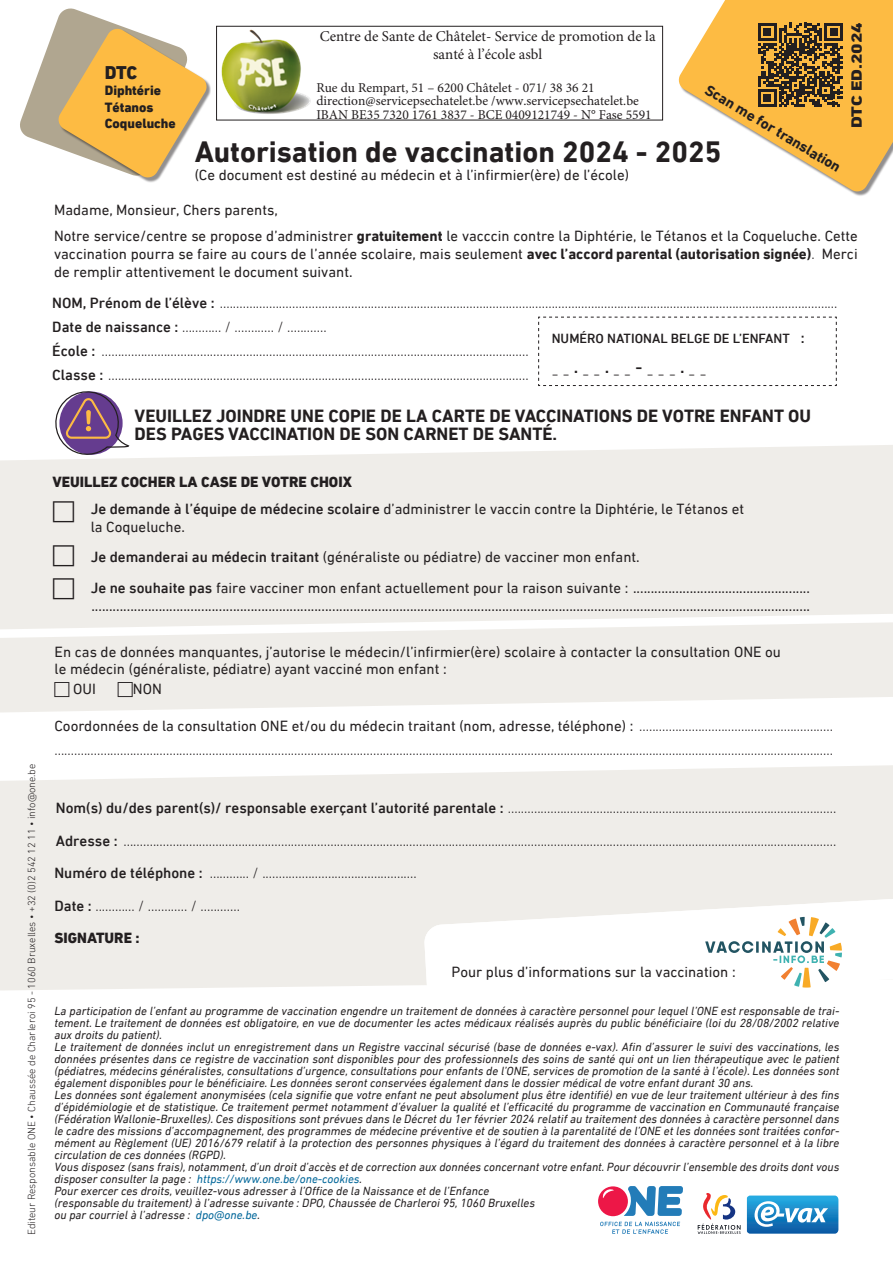
<style>
.page{position:relative;width:893px;height:1263px;background:#fff}
.page>*{position:absolute;margin:0;border:0;box-sizing:border-box;transform-origin:0 0}
.t1{font:700 30px "DIN Next LT Pro";color:#231f20}
.t2{font:800 18.75px "DIN Next LT Pro";color:#231f20}
.t3{font:700 18px/18px "DIN Next LT Pro";color:#231f20}
.t4{font:300 18px "DIN Next LT Pro";color:#231f20}
.t5{font:300 15px/24px "DIN Next LT Pro";color:#231f20}
.t6{font:15px/18px "DIN Next LT Pro";color:#231f20}
.t7{font:15px/18px "Minion Pro";color:#221e1f;text-align:center}
.t8{font:800 15px "DIN Next LT Pro";color:#231f20}
.t9{font:700 15px "DIN Next LT Pro";color:#231f20}
.t10{font:800 15px "DIN Next LT Pro";color:#231f20;scale:1.25 1}
.t11{font:800 13.65px/16.4px "DIN Next LT Pro";color:#231f20}
.t12{font:13.5px/13.5px "Minion Pro";color:#221e1f}
.t13{font:500 13.5px "DIN Next LT Pro";color:#231f20}
.t14{font:italic 12px/12px "DIN Next LT Pro";color:#231f20;text-align:justify}
.t15{font:300 10.5px "DIN Next LT Pro";color:#231f20}
.s1{font-weight:700}
.s2{font-weight:300}
.s3{font-weight:500}
.s4{font-size:15px}
.s5{font-weight:400}
.s6{color:#069}
</style>
<div class="page">
<div style="left:0;top:765px;width:893px;height:226px;background:#efede9"></div>
<svg style="left:0;top:630px;width:893px;height:83px;background:#f0efeb"></svg>
<svg style="left:0;top:445px;width:893px;height:185px;background:#f0eeea"></svg>
<svg style="left:538px;top:316px;width:299px;height:70px"></svg>
<svg style="left:50px;top:391px;width:82px;height:67px"></svg>
<div style="left:59px;top:30px;width:152px;height:152px;background:#231f20;opacity:.5"></div>
<svg style="left:20px;top:8px;width:188px;height:171px"></svg>
<svg style="left:698px;top:1193px;width:43px;height:41px"></svg>
<svg style="left:623px;top:1186px;width:60px;height:30px"></svg>
<svg style="left:600px;top:1222px;width:80px;height:12px"></svg>
<div style="left:598px;top:1186px;width:30px;height:30px;background:#ed1747;border-radius:50%"></div>
<svg style="left:602px;top:1188px;width:12px;height:10px"></svg>
<svg style="left:747px;top:1195px;width:91px;height:38px;background:#499dcf"></svg>
<svg style="left:424px;top:897px;width:469px;height:94px"></svg>
<svg style="left:705px;top:917px;width:137px;height:70px"></svg>
<svg style="left:678px;top:0;width:215px;height:193px"></svg>
<div style="left:216px;top:26px;width:447px;height:94px;border:1px solid #231f20"></div>
<img style="left:222px;top:30px;width:89px;height:84px">
<svg style="left:55px;top:682px;width:15px;height:15px"></svg>
<svg style="left:118px;top:682px;width:15px;height:15px"></svg>
<svg style="left:53px;top:501px;width:21px;height:21px"></svg>
<svg style="left:53px;top:545px;width:21px;height:21px"></svg>
<svg style="left:53px;top:578px;width:21px;height:21px"></svg>
<p class="t15" style="left:26px;top:1235px;width:473px;rotate:-90deg">Editeur Responsable ONE • Chaussée de Charleroi 95 - 1060 Bruxelles • +32 (0)2 542 12 11 • info@one.be</p>
<p class="t2" style="left:105px;top:62px;width:34px">DTC</p>
<p class="t11" style="left:105px;top:83px;width:73px">Diphtérie<br>Tétanos<br>Coqueluche</p>
<p class="t7" style="left:320px;top:27px;width:337px">Centre de Sante de Châtelet- Service de promotion de la santé à l’école asbl</p>
<p class="t12" style="left:316px;top:81px;width:337px">Rue du Rempart, 51 – 6200 Châtelet - 071/ 38 36 21 direction@servicepsechatelet.be /www.servicepsechatelet.be<br>IBAN BE35 7320 1761 3837 - BCE 0409121749 - N° Fase 5591</p>
<p class="t9" style="left:711px;top:81px;width:157px;rotate:31deg">Scan me for translation</p>
<p class="t1" style="left:195px;top:135px;width:528px">Autorisation de vaccination 2024 - 2025</p>
<p class="t6" style="left:195px;top:166px;width:436px">(Ce document est destiné au médecin et à l’infirmier(ère) de l’école)</p>
<p class="t10" style="left:848px;top:128px;width:87px;rotate:-90deg">DTC ED.2024</p>
<p class="t6" style="left:54px;top:196px;width:805px;line-height:26.5px">Madame, Monsieur, Chers parents,<br>Notre service/centre se propose d’administrer <span class="s1">gratuitement</span> le vacccin contre la Diphtérie, le Tétanos et la Coqueluche. Cette</p>
<p class="t6" style="left:54px;top:245px;width:805px">vaccination pourra se faire au cours de l’année scolaire, mais seulement <span class="s1">avec l’accord parental (autorisation signée)</span><span class="s2">.</span> Merci de remplir attentivement le document suivant.</p>
<p class="t5" style="left:52px;top:291px;width:787px"><span class="s3">NOM, Prénom de l’élève :</span> ............................................................................................................................................................................................<br><span class="s3">Date de naissance :</span> ............ / ............ / ............<br><span class="s3">École :</span> ..................................................................................................................................<br><span class="s3">Classe :</span> ................................................................................................................................</p>
<p class="t13" style="left:552px;top:331px;width:254px">NUMÉRO NATIONAL BELGE DE L’ENFANT <span class="s4">:</span></p>
<p class="t4" style="left:552px;top:364px;width:156px">- - <sup>.</sup> - - <sup>.</sup> - - <sup>-</sup> - - - <sup>.</sup> - -</p>
<p class="t3" style="left:135px;top:407px;width:678px">VEUILLEZ JOINDRE UNE COPIE DE LA CARTE DE VACCINATIONS DE VOTRE ENFANT OU<br>DES PAGES VACCINATION DE SON CARNET DE SANTÉ.</p>
<p class="t8" style="left:52px;top:473px;width:301px">VEUILLEZ COCHER LA CASE DE VOTRE CHOIX</p>
<p class="t6" style="left:91px;top:499px;width:655px"><span class="s3">Je demande à l’équipe de médecine scolaire</span> d’administrer le vaccin contre la Diphtérie, le Tétanos et la Coqueluche.</p>
<p class="t6" style="left:91px;top:548px;width:551px"><span class="s3">Je demanderai au médecin traitant</span> (généraliste ou pédiatre) de vacciner mon enfant.</p>
<p class="t6" style="left:91px;top:579px;width:721px"><span class="s3">Je ne souhaite pas</span> faire vacciner mon enfant actuellement pour la raison suivante : .................................................. ...........................................................................................................................................................................................................</p>
<p class="t6" style="left:55px;top:643px;width:728px;line-height:16.5px">En cas de données manquantes, j’autorise le médecin/l’infirmier(ère) scolaire à contacter la consultation ONE ou le médecin (généraliste, pédiatre) ayant vacciné mon enfant :</p>
<p class="t6" style="left:73px;top:680px;width:24px">OUI</p>
<p class="t6" style="left:133px;top:680px;width:30px">NON</p>
<p class="t5" style="left:54px;top:714px;width:780px"><span class="s5">Coordonnées de la consultation ONE et/ou du médecin traitant (nom, adresse, téléphone) :</span> ........................................................... .............................................................................................................................................................................................................................................</p>
<p class="t5" style="left:56px;top:796px;width:782px"><span class="s3">Nom(s) du/des parent(s)/ responsable exerçant l’autorité parentale :</span> ....................................................................................................</p>
<p class="t5" style="left:56px;top:828px;width:782px"><span class="s3">Adresse :</span> .........................................................................................................................................................................................................................</p>
<p class="t5" style="left:54px;top:861px;width:364px"><span class="s3">Numéro de téléphone :</span> ............ / ...............................................</p>
<p class="t5" style="left:54px;top:893px;width:187px"><span class="s3">Date :</span> ............ / ............ / ............</p>
<p class="t8" style="left:54px;top:929px;width:87px">SIGNATURE :</p>
<p class="t6" style="left:451px;top:963px;width:286px">Pour plus d’informations sur la vaccination :</p>
<p class="t14" style="left:54px;top:1004px;width:786px">La participation de l’enfant au programme de vaccination engendre un traitement de données à caractère personnel pour lequel l’ONE est responsable de trai&shy;tement. Le traitement de données est obligatoire, en vue de documenter les actes médicaux réalisés auprès du public bénéficiaire (loi du 28/08/2002 relative aux droits du patient).</p>
<p class="t14" style="left:54px;top:1040px;width:786px">Le traitement de données inclut un enregistrement dans un Registre vaccinal sécurisé (base de données e-vax). Afin d’assurer le suivi des vaccinations, les données présentes dans ce registre de vaccination sont disponibles pour des professionnels des soins de santé qui ont un lien thérapeutique avec le patient (pédiatres, médecins généralistes, consultations d’urgence, consultations pour enfants de l’ONE, services de promotion de la santé à l’école). Les données sont également disponibles pour le bénéficiaire. Les données seront conservées également dans le dossier médical de votre enfant durant 30 ans.</p>
<p class="t14" style="left:54px;top:1088px;width:786px">Les données sont également anonymisées (cela signifie que votre enfant ne peut absolument plus être identifié) en vue de leur traitement ultérieur à des fins d’épidémiologie et de statistique. Ce traitement permet notamment d’évaluer la qualité et l’efficacité du programme de vaccination en Communauté française (Fédération Wallonie-Bruxelles). Ces dispositions sont prévues dans le Décret du 1er février 2024 relatif au traitement des données à caractère personnel dans le cadre des missions d’accompagnement, des programmes de médecine préventive et de soutien à la parentalité de l’ONE et les données sont traitées confor&shy;mément au Règlement (UE) 2016/679 relatif à la protection des personnes physiques à l’égard du traitement des données à caractère personnel et à la libre circulation de ces données (RGPD).</p>
<p class="t14" style="left:54px;top:1160px;width:786px">Vous disposez (sans frais), notamment, d’un droit d’accès et de correction aux données concernant votre enfant. Pour découvrir l’ensemble des droits dont vous disposer consulter la page : <span class="s6">https://www.one.be/one-cookies</span>.</p>
<p class="t14" style="left:54px;top:1184px;width:436px">Pour exercer ces droits, veuillez-vous adresser à l’Office de la Naissance et de l’Enfance</p>
<p class="t14" style="left:54px;top:1196px;width:482px">(responsable du traitement) à l’adresse suivante : DPO, Chaussée de Charleroi 95, 1060 Bruxelles</p>
<p class="t14" style="left:54px;top:1208px;width:207px">ou par courriel à l’adresse : <span class="s6">dpo@one.be</span>.</p>
</div>
